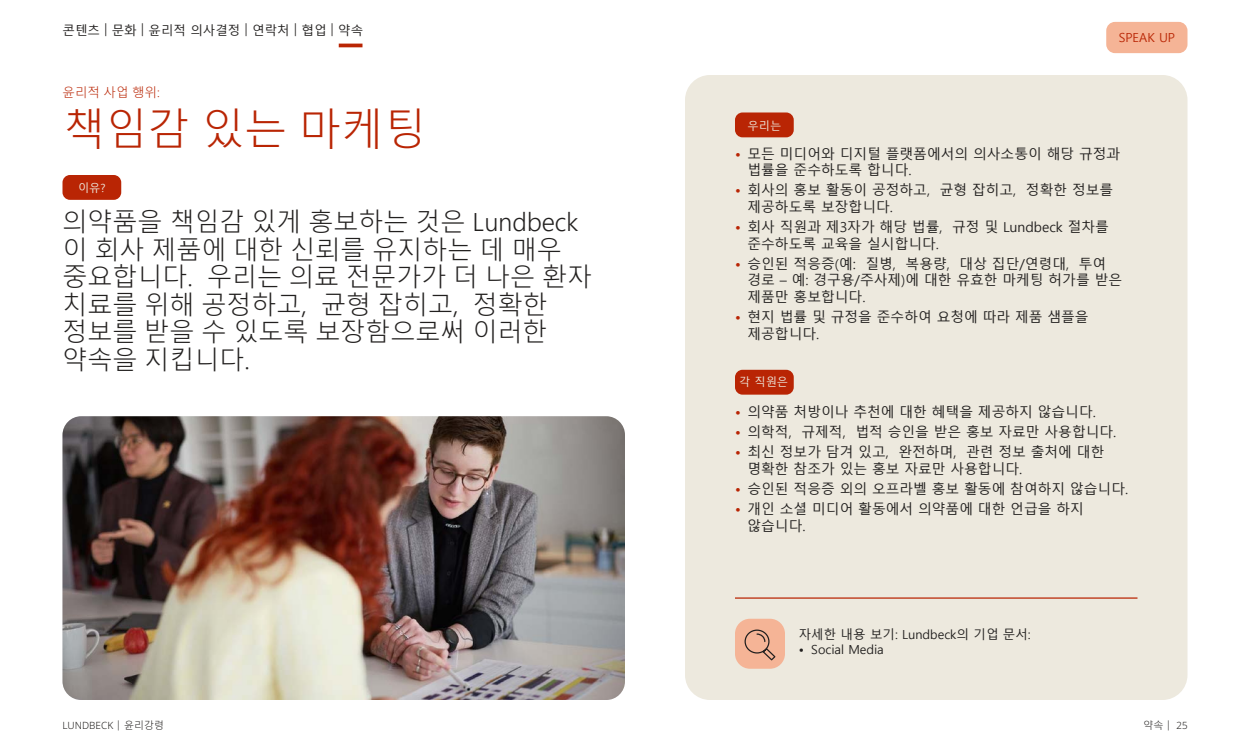
<style>
.page{position:relative;width:1250px;height:750px;background:#fff}
.page>*{position:absolute;margin:0;border:0;box-sizing:border-box;transform-origin:0 0}
.t1{font:300 42.5px "Malgun Gothic";color:#b92504}
.t2{font:300 25px/27.5px "Malgun Gothic";color:#22201f}
.t3{font:13.75px/16.5px "Malgun Gothic";color:#22201f}
.t4{font:12.5px "Malgun Gothic";color:#22201f}
.t5{font:300 12.5px "Malgun Gothic";color:#b92504}
.t6{font:12.5px "Malgun Gothic";color:#b92504}
.t7{font:11.25px "Malgun Gothic";color:#ede9de}
.t8{font:300 10px "Noto Sans";color:#22201f}
.s1{font-family:"Malgun Gothic"}
.s2{color:#b92504}
</style>
<div class="page">
<div style="left:1106px;top:22px;width:82px;height:31px;background:#f5b496;border-radius:9px"></div>
<hr style="left:339px;top:44px;width:23px;height:3px;background:#b92504">
<div style="left:685px;top:75px;width:503px;height:625px;background:#ede9de;border-radius:25px"></div>
<div style="left:735px;top:112px;width:59px;height:25px;background:#b92504;border-radius:8px"></div>
<div style="left:62px;top:175px;width:59px;height:25px;background:#b92504;border-radius:8px"></div>
<hr style="left:735px;top:597px;width:403px;height:2px;background:#b92504">
<div style="left:735px;top:619px;width:50px;height:50px;background:#f5b496;border-radius:15px"></div>
<svg style="left:744px;top:629px;width:32px;height:32px"></svg>
<img style="left:62px;top:416px;width:563px;height:284px">
<div style="left:735px;top:370px;width:59px;height:25px;background:#b92504;border-radius:8px"></div>
<p class="t4" style="left:63px;top:23px;width:302px">콘텐츠 | 문화 | 윤리적 의사결정 | 연락처 | 협업 | 약속</p>
<p class="t5" style="left:62px;top:85px;width:99px">윤리적 사업 행위:</p>
<h1 class="t1" style="left:62px;top:105px;width:365px">책임감 있는 마케팅</h1>
<p class="t7" style="left:78px;top:181px;width:29px">이유?</p>
<h2 class="t2" style="left:62px;top:209px;width:531px">의약품을 책임감 있게 홍보하는 것은 Lundbeck 이 회사 제품에 대한 신뢰를 유지하는 데 매우 중요합니다. 우리는 의료 전문가가 더 나은 환자 치료를 위해 공정하고, 균형 잡히고, 정확한 정보를 받을 수 있도록 보장함으로써 이러한 약속을 지킵니다.</h2>
<p class="t8" style="left:62px;top:719px;width:103px">LUNDBECK | <span class="s1">윤리강령</span></p>
<p class="t7" style="left:748px;top:120px;width:35px">우리는</p>
<p class="t6" style="left:1119px;top:30px;width:58px">SPEAK UP</p>
<p class="t3" style="left:747px;top:146px;width:374px;text-indent:-12px"><span class="s2">•</span> 모든 미디어와 디지털 플랫폼에서의 의사소통이 해당 규정과 법률을 준수하도록 합니다.</p>
<p class="t3" style="left:747px;top:182px;width:367px;text-indent:-12px"><span class="s2">•</span> 회사의 홍보 활동이 공정하고, 균형 잡히고, 정확한 정보를 제공하도록 보장합니다.</p>
<p class="t3" style="left:747px;top:219px;width:363px;text-indent:-12px"><span class="s2">•</span> 회사 직원과 제3자가 해당 법률, 규정 및 Lundbeck 절차를 준수하도록 교육을 실시합니다.</p>
<p class="t3" style="left:747px;top:256px;width:376px;text-indent:-12px"><span class="s2">•</span> 승인된 적응증(예: 질병, 복용량, 대상 집단/연령대, 투여 경로 – 예: 경구용/주사제)에 대한 유효한 마케팅 허가를 받은 제품만 홍보합니다.</p>
<p class="t3" style="left:747px;top:309px;width:343px;text-indent:-12px"><span class="s2">•</span> 현지 법률 및 규정을 준수하여 요청에 따라 제품 샘플을 제공합니다.</p>
<p class="t7" style="left:739px;top:376px;width:50px">각 직원은</p>
<p class="t3" style="left:735px;top:404px;width:362px"><span class="s2">•</span> 의약품 처방이나 추천에 대한 혜택을 제공하지 않습니다.</p>
<p class="t3" style="left:735px;top:424px;width:383px"><span class="s2">•</span> 의학적, 규제적, 법적 승인을 받은 홍보 자료만 사용합니다.</p>
<p class="t3" style="left:747px;top:445px;width:358px;text-indent:-12px"><span class="s2">•</span> 최신 정보가 담겨 있고, 완전하며, 관련 정보 출처에 대한 명확한 참조가 있는 홍보 자료만 사용합니다.</p>
<p class="t3" style="left:735px;top:481px;width:395px"><span class="s2">•</span> 승인된 적응증 외의 오프라벨 홍보 활동에 참여하지 않습니다.</p>
<p class="t3" style="left:747px;top:502px;width:338px;text-indent:-12px"><span class="s2">•</span> 개인 소셜 미디어 활동에서 의약품에 대한 언급을 하지 않습니다.</p>
<p class="t4" style="left:799px;top:627px;width:233px">자세한 내용 보기: Lundbeck의 기업 문서:</p>
<p class="t4" style="left:799px;top:642px;width:86px">• Social Media</p>
<p class="t8" style="left:1143px;top:719px;width:46px"><span class="s1">약속</span> | 25</p>
</div>
